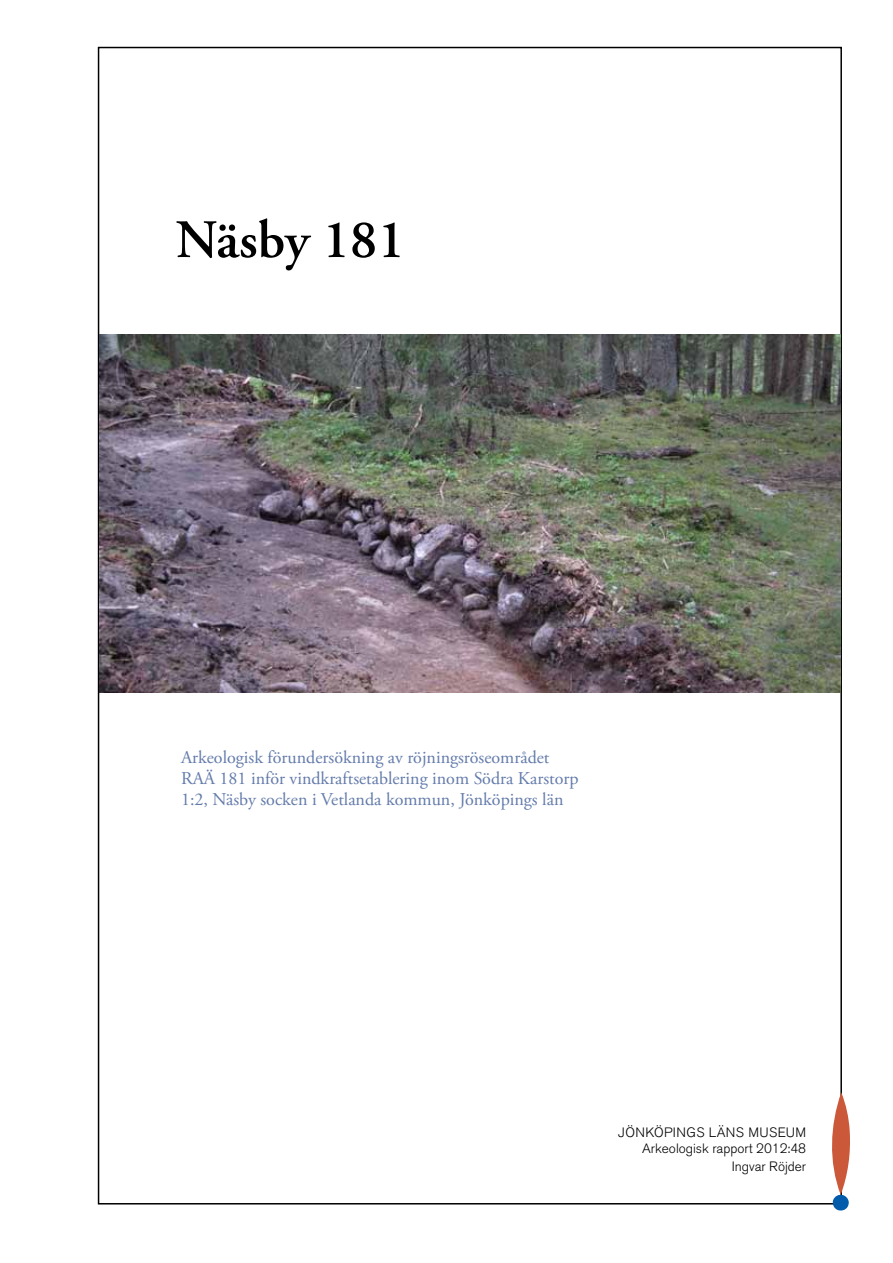
<style>
.page{position:relative;width:893px;height:1263px;background:#fff}
.page>*{position:absolute;margin:0;border:0;box-sizing:border-box;transform-origin:0 0}
.t1{font:600 54px "Adobe Garamond Pro";color:#000}
.t2{font:18px/21px "Adobe Garamond Pro";color:#637bab}
.t3{font:300 13.5px/16.2px "Akzidenz Grotesk BQ";color:#000;text-align:right}
</style>
<div class="page">
<svg style="left:832px;top:1092px;width:18px;height:118px"></svg>
<img style="left:99px;top:334px;width:741px;height:358px">
<h1 class="t1" style="left:176px;top:209px;width:231px">Näsby 181</h1>
<p class="t2" style="left:181px;top:748px;width:399px">Arkeologisk förundersökning av röjningsröseområdet<br>RAÄ 181 inför vindkraftsetablering inom Södra Karstorp<br>1:2, Näsby socken i Vetlanda kommun, Jönköpings län</p>
<p class="t3" style="left:618px;top:1124px;width:189px">JÖNKÖPINGS LÄNS MUSEUM<br>Arkeologisk rapport 2012:48</p>
<p class="t3" style="left:732px;top:1159px;width:76px">Ingvar Röjder</p>
</div>
